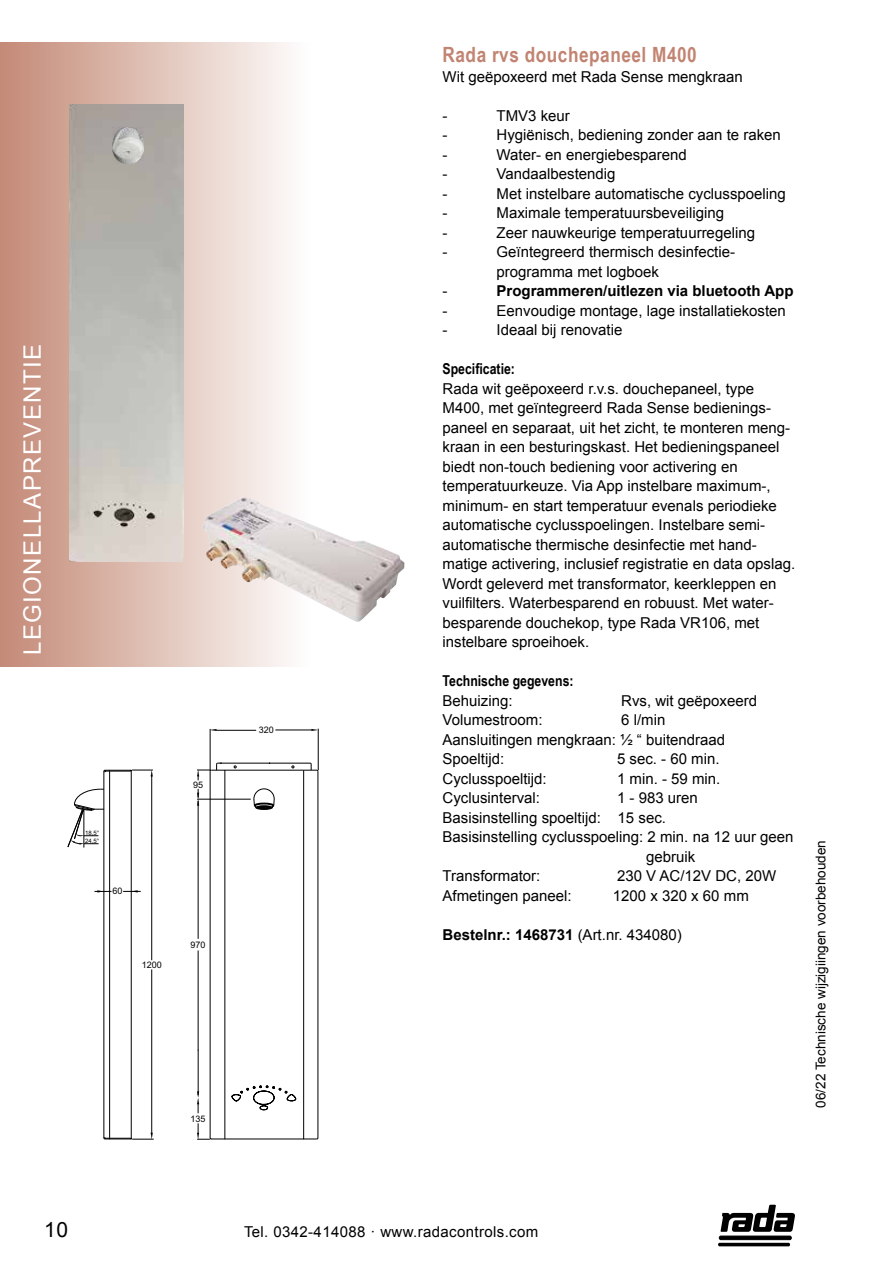
<style>
.page{position:relative;width:893px;height:1263px;background:#fff}
.page>*{position:absolute;margin:0;border:0;box-sizing:border-box;transform-origin:0 0}
.t1{font:24px "Myriad Pro";letter-spacing:.045em;color:#fff}
.t2{font:24px "Arial";letter-spacing:.06em;color:#fff}
.t3{font:700 21px "Arial Narrow";letter-spacing:.025em;color:#c28472}
.t4{font:21px "Arial";color:#000}
.t5{font:15px/19.5px "Arial";color:#000}
.t6{font:700 15px "Arial";color:#000}
.t7{font:15px "Arial";letter-spacing:.025em;color:#000}
.t8{font:700 15px "Arial Narrow";color:#000}
.t9{font:13.5px "Arial";color:#000}
.t10{font:9px "Arial";color:#000}
.t11{font:6px/8.1px "Arial";color:#000}
.s1{font-weight:400}
</style>
<div class="page">
<div style="left:0;top:43px;width:421px;height:624px;background:linear-gradient(to right,#c7917f,#fff)"></div>
<div style="left:719px;top:1236px;width:72px;height:4px;background:#070707;border:1px solid #000;border-radius:2px"></div>
<hr style="left:718px;top:1243px;width:72px;height:3px;background:#000;border-radius:2px">
<svg style="left:720px;top:1205px;width:75px;height:27px"></svg>
<img style="left:70px;top:105px;width:113px;height:456px">
<img style="left:202px;top:497px;width:202px;height:125px">
<hr style="left:318px;top:771px;width:1px;height:367px;background:#000">
<hr style="left:318px;top:729px;width:1px;height:41px;background:#000">
<hr style="left:210px;top:729px;width:1px;height:41px;background:#000">
<svg style="left:210px;top:729px;width:6px;height:2px"></svg>
<svg style="left:312px;top:729px;width:6px;height:2px"></svg>
<svg style="left:68px;top:769px;width:86px;height:371px"></svg>
<hr style="left:216px;top:730px;width:40px;height:1px;background:#000">
<hr style="left:275px;top:730px;width:37px;height:1px;background:#000">
<svg style="left:197px;top:762px;width:121px;height:378px"></svg>
<img style="left:112px;top:126px;width:31px;height:37px">
<h1 class="t2" style="left:16px;top:655px;width:313px;rotate:-90deg">LEGIONELLAPREVENTIE</h1>
<h1 class="t1" style="left:7px;top:645px;width:255px;rotate:-90deg">LEGIONELLAPREVENTIE</h1>
<p class="t11" style="left:85px;top:828px;width:16px">18,5°<br>24,5°</p>
<p class="t10" style="left:112px;top:884px;width:12px">60</p>
<p class="t10" style="left:142px;top:959px;width:22px">1200</p>
<p class="t10" style="left:193px;top:778px;width:12px">95</p>
<p class="t10" style="left:191px;top:938px;width:17px">970</p>
<p class="t10" style="left:259px;top:723px;width:17px">320</p>
<p class="t10" style="left:191px;top:1112px;width:17px">135</p>
<h2 class="t3" style="left:443px;top:39px;width:256px">Rada rvs douchepaneel M400</h2>
<p class="t5" style="left:443px;top:66px;width:302px">Wit geëpoxeerd met Rada Sense mengkraan</p>
<p class="t5" style="left:443px;top:105px;width:6px">-</p>
<p class="t5" style="left:497px;top:105px;width:75px">TMV3 keur</p>
<p class="t5" style="left:443px;top:125px;width:6px">-</p>
<p class="t5" style="left:497px;top:125px;width:286px">Hygiënisch, bediening zonder aan te raken</p>
<p class="t5" style="left:443px;top:144px;width:6px">-</p>
<p class="t5" style="left:497px;top:144px;width:192px">Water- en energiebesparend</p>
<p class="t5" style="left:443px;top:164px;width:6px">-</p>
<p class="t5" style="left:497px;top:164px;width:120px">Vandaalbestendig</p>
<p class="t5" style="left:443px;top:183px;width:6px">-</p>
<p class="t5" style="left:497px;top:183px;width:291px">Met instelbare automatische cyclusspoeling</p>
<p class="t5" style="left:443px;top:203px;width:6px">-</p>
<p class="t5" style="left:497px;top:203px;width:229px">Maximale temperatuursbeveiliging</p>
<p class="t5" style="left:443px;top:222px;width:6px">-</p>
<p class="t5" style="left:497px;top:222px;width:260px">Zeer nauwkeurige temperatuurregeling</p>
<p class="t5" style="left:443px;top:242px;width:6px">-</p>
<p class="t5" style="left:497px;top:242px;width:240px">Geïntegreerd thermisch desinfectie&shy;programma met logboek</p>
<p class="t5" style="left:443px;top:281px;width:6px">-</p>
<p class="t6" style="left:497px;top:280px;width:298px">Programmeren/uitlezen via bluetooth App</p>
<p class="t5" style="left:443px;top:300px;width:6px">-</p>
<p class="t5" style="left:497px;top:300px;width:291px">Eenvoudige montage, lage installatiekosten</p>
<p class="t5" style="left:443px;top:320px;width:6px">-</p>
<p class="t5" style="left:497px;top:320px;width:127px">Ideaal bij renovatie</p>
<p class="t8" style="left:443px;top:357px;width:74px">Specificatie:</p>
<p class="t5" style="left:443px;top:378px;width:354px">Rada wit geëpoxeerd r.v.s. douchepaneel, type M400, met geïntegreerd Rada Sense bedienings&shy;paneel en separaat, uit het zicht, te monteren meng&shy;kraan in een besturingskast. Het bedieningspaneel biedt non-touch bediening voor activering en temperatuurkeuze. Via App instelbare maximum-, minimum- en start temperatuur evenals periodieke automatische cyclusspoelingen. Instelbare semi&shy;automatische thermische desinfectie met hand&shy;matige activering, inclusief registratie en data opslag.<br>Wordt geleverd met transformator, keerkleppen en vuilfilters. Waterbesparend en robuust. Met water&shy;besparende douchekop, type Rada VR106, met instelbare sproeihoek.</p>
<p class="t8" style="left:443px;top:669px;width:133px">Technische gegevens:</p>
<p class="t5" style="left:443px;top:690px;width:72px">Behuizing:</p>
<p class="t5" style="left:621px;top:690px;width:137px">Rvs, wit geëpoxeerd</p>
<p class="t5" style="left:443px;top:710px;width:102px">Volumestroom:</p>
<p class="t5" style="left:443px;top:710px;width:284px;text-indent:179px">6 l/min<br>Aansluitingen mengkraan: ½ “ buitendraad<br>Spoeltijd:</p>
<p class="t5" style="left:617px;top:749px;width:104px">5 sec. - 60 min.</p>
<p class="t5" style="left:443px;top:768px;width:106px">Cyclusspoeltijd:</p>
<p class="t5" style="left:617px;top:768px;width:105px">1 min. - 59 min.</p>
<p class="t5" style="left:443px;top:788px;width:99px">Cyclusinterval:</p>
<p class="t5" style="left:617px;top:788px;width:82px">1 - 983 uren</p>
<p class="t5" style="left:443px;top:807px;width:225px">Basisinstelling spoeltijd: 15 sec.</p>
<p class="t5" style="left:443px;top:827px;width:352px">Basisinstelling cyclusspoeling: 2 min. na 12 uur geen</p>
<p class="t5" style="left:646px;top:846px;width:51px">gebruik</p>
<p class="t5" style="left:443px;top:866px;width:99px">Transformator:</p>
<p class="t5" style="left:617px;top:866px;width:161px">230 V AC/12V DC, 20W</p>
<p class="t5" style="left:443px;top:885px;width:131px">Afmetingen paneel:</p>
<p class="t5" style="left:613px;top:885px;width:137px">1200 x 320 x 60 mm</p>
<p class="t6" style="left:443px;top:924px;width:241px">Bestelnr.: 1468731 <span class="s1">(Art.nr. 434080)</span></p>
<p class="t9" style="left:812px;top:1108px;width:269px;rotate:-90deg">06/22 Technische wijzigiingen voorbehouden</p>
<h2 class="t4" style="left:44px;top:1215px;width:25px">10</h2>
<p class="t7" style="left:244px;top:1222px;width:296px">Tel. 0342-414088 · www.radacontrols.com</p>
</div>
